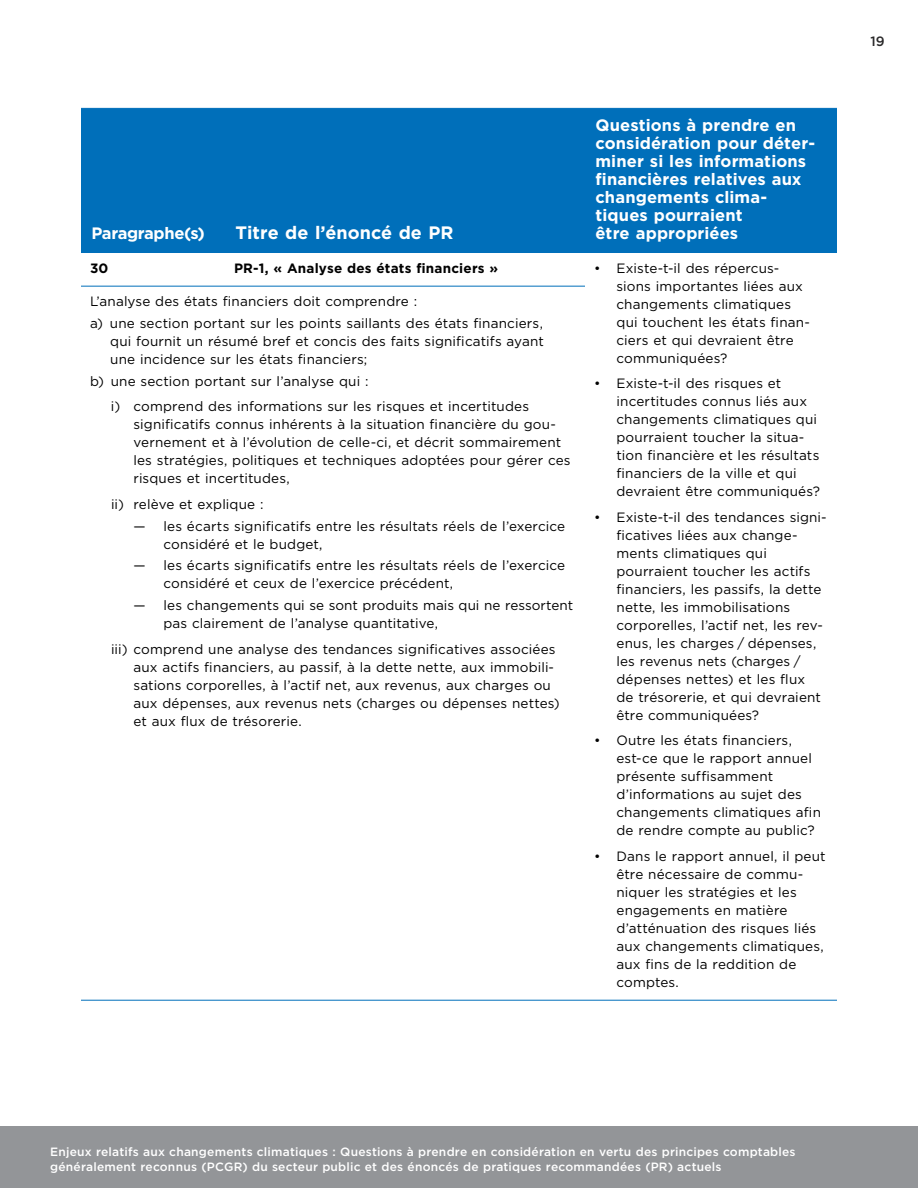
<style>
.page{position:relative;width:918px;height:1188px;background:#fff}
.page>*{position:absolute;margin:0;border:0;box-sizing:border-box;transform-origin:0 0}
.t1{font:700 18px "Gotham";letter-spacing:.005em;color:#fff}
.t2{font:700 16.5px/18px "Gotham";letter-spacing:.005em;color:#fff}
.t3{font:700 16.5px "Gotham";letter-spacing:-.02em;color:#fff}
.t4{font:13.5px/18px "Gotham";letter-spacing:.01em;color:#000}
.t5{font:700 13.5px "Gotham";letter-spacing:.015em;color:#000}
.t6{font:500 13.5px "Gotham";color:#292829}
.t7{font:500 12px/15px "Gotham";letter-spacing:.02em;color:#fff}
</style>
<div class="page">
<div style="left:81px;top:109px;width:756px;height:143px;background:#006fba"></div>
<hr style="left:81px;top:108px;width:144px;height:1px;background:#006fba">
<hr style="left:225px;top:108px;width:360px;height:1px;background:#006fba">
<hr style="left:585px;top:108px;width:252px;height:1px;background:#006fba">
<hr style="left:81px;top:252px;width:144px;height:1px;background:#006fba">
<hr style="left:225px;top:252px;width:360px;height:1px;background:#006fba">
<hr style="left:585px;top:252px;width:252px;height:1px;background:#006fba">
<hr style="left:81px;top:1000px;width:144px;height:1px;background:#006fba">
<hr style="left:225px;top:1000px;width:360px;height:1px;background:#006fba">
<hr style="left:585px;top:1000px;width:252px;height:1px;background:#006fba">
<hr style="left:81px;top:286px;width:144px;height:1px;background:#006fba">
<hr style="left:225px;top:286px;width:360px;height:1px;background:#006fba">
<div style="left:0;top:1126px;width:918px;height:62px;background:#939598"></div>
<p class="t3" style="left:92px;top:224px;width:115px">Paragraphe(s)</p>
<h1 class="t1" style="left:236px;top:222px;width:220px">Titre de l’énoncé de PR</h1>
<p class="t2" style="left:596px;top:116px;width:221px">Questions à prendre en considération pour déter&shy;miner si les informations financières relatives aux changements clima&shy;tiques pourraient<br>être appropriées</p>
<p class="t5" style="left:90px;top:260px;width:20px">30</p>
<p class="t5" style="left:234px;top:260px;width:266px">PR-1, « Analyse des états financiers »</p>
<p class="t4" style="left:616px;top:259px;width:195px;text-indent:-22px">• Existe-t-il des répercus&shy;sions importantes liées aux changements climatiques qui touchent les états finan&shy;ciers et qui devraient être communiquées?</p>
<p class="t4" style="left:616px;top:374px;width:205px;text-indent:-22px">• Existe-t-il des risques et incertitudes connus liés aux changements climatiques qui pourraient toucher la situa&shy;tion financière et les résultats financiers de la ville et qui devraient être communiqués?</p>
<p class="t4" style="left:616px;top:508px;width:212px;text-indent:-22px">• Existe-t-il des tendances signi&shy;ficatives liées aux change&shy;ments climatiques qui pourraient toucher les actifs financiers, les passifs, la dette nette, les immobilisations corporelles, l’actif net, les rev&shy;enus, les charges / dépenses, les revenus nets (charges / dépenses nettes) et les flux<br>de trésorerie, et qui devraient être communiquées?</p>
<p class="t4" style="left:616px;top:731px;width:206px;text-indent:-22px">• Outre les états financiers, est-ce que le rapport annuel présente suffisamment d’informations au sujet des changements climatiques afin de rendre compte au public?</p>
<p class="t4" style="left:616px;top:847px;width:211px;text-indent:-22px">• Dans le rapport annuel, il peut être nécessaire de commu&shy;niquer les stratégies et les engagements en matière d’atténuation des risques liés aux changements climatiques, aux fins de la reddition de comptes.</p>
<p class="t4" style="left:90px;top:291px;width:454px;line-height:21.8px">L’analyse des états financiers doit comprendre :<br>a) une section portant sur les points saillants des états financiers,</p>
<p class="t4" style="left:110px;top:332px;width:435px">qui fournit un résumé bref et concis des faits significatifs ayant une incidence sur les états financiers;</p>
<p class="t4" style="left:111px;top:368px;width:420px;line-height:25.5px;text-indent:-21px">b) une section portant sur l’analyse qui :<br>i) comprend des informations sur les risques et incertitudes</p>
<p class="t4" style="left:133px;top:415px;width:439px">significatifs connus inhérents à la situation financière du gou&shy;vernement et à l’évolution de celle-ci, et décrit sommairement les stratégies, politiques et techniques adoptées pour gérer ces risques et incertitudes,</p>
<p class="t4" style="left:111px;top:495px;width:154px">ii) relève et explique :</p>
<p class="t4" style="left:164px;top:517px;width:403px;text-indent:-30px">— les écarts significatifs entre les résultats réels de l’exercice considéré et le budget,</p>
<p class="t4" style="left:164px;top:556px;width:403px;text-indent:-30px">— les écarts significatifs entre les résultats réels de l’exercice considéré et ceux de l’exercice précédent,</p>
<p class="t4" style="left:164px;top:596px;width:411px;text-indent:-30px">— les changements qui se sont produits mais qui ne ressortent pas clairement de l’analyse quantitative,</p>
<p class="t4" style="left:134px;top:640px;width:428px;text-indent:-22px">iii) comprend une analyse des tendances significatives associées aux actifs financiers, au passif, à la dette nette, aux immobili&shy;sations corporelles, à l’actif net, aux revenus, aux charges ou aux dépenses, aux revenus nets (charges ou dépenses nettes) et aux flux de trésorerie.</p>
<p class="t6" style="left:870px;top:34px;width:16px">19</p>
<p class="t7" style="left:50px;top:1144px;width:747px">Enjeux relatifs aux changements climatiques : Questions à prendre en considération en vertu des principes comptables généralement reconnus (PCGR) du secteur public et des énoncés de pratiques recommandées (PR) actuels</p>
</div>
